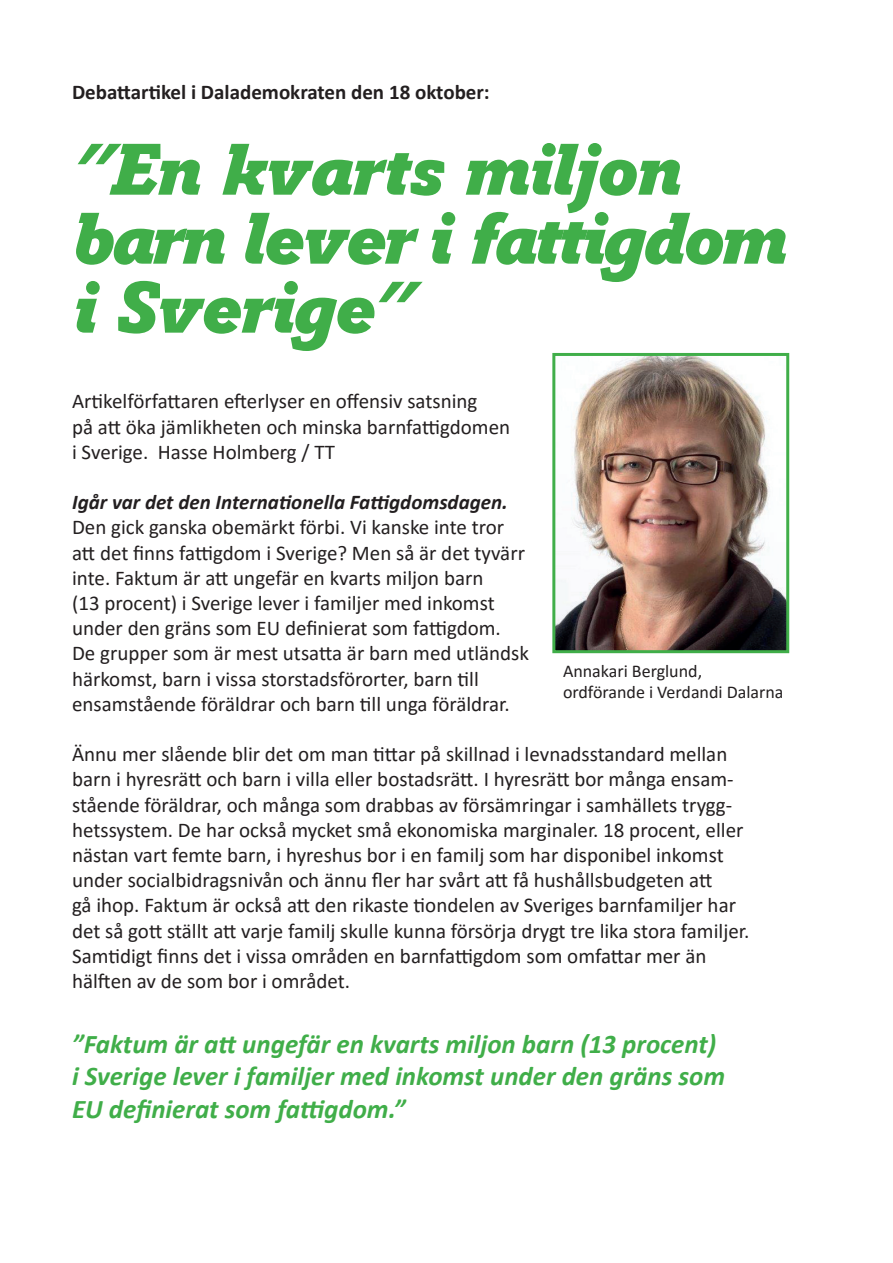
<style>
.page{position:relative;width:893px;height:1263px;background:#fff}
.page>*{position:absolute;margin:0;border:0;box-sizing:border-box;transform-origin:0 0}
.t1{font:italic 700 72px/69px "Osiris BQ";letter-spacing:-.01em;color:#40ae49}
.t2{font:italic 700 27px/32.4px "Calibri";color:#40ae49}
.t3{font:21px/25.2px "Calibri";color:#231f20}
.t4{font:italic 700 21px "Calibri";color:#231f20}
.t5{font:700 21px "Calibri";color:#231f20}
.t6{font:18px/20.7px "Calibri";color:#231f20}
</style>
<div class="page">
<img style="left:556px;top:357px;width:229px;height:292px">
<div style="left:552px;top:353px;width:237px;height:300px;border:3px solid #40ae49"></div>
<p class="t5" style="left:72px;top:77px;width:419px">Debattartikel i Dalademokraten den 18 oktober:</p>
<h1 class="t1" style="left:72px;top:135px;width:715px">”En kvarts miljon barn lever i fattigdom i Sverige”</h1>
<p class="t3" style="left:72px;top:388px;width:440px">Artikelförfattaren efterlyser en offensiv satsning<br>på att öka jämlikheten och minska barnfattigdomen i Sverige. Hasse Holmberg / TT</p>
<p class="t4" style="left:72px;top:487px;width:437px">Igår var det den Internationella Fattigdomsdagen.</p>
<p class="t3" style="left:72px;top:514px;width:458px">Den gick ganska obemärkt förbi. Vi kanske inte tror att det finns fattigdom i Sverige? Men så är det tyvärr inte. Faktum är att ungefär en kvarts miljon barn<br>(13 procent) i Sverige lever i familjer med inkomst under den gräns som EU definierat som fattigdom.<br>De grupper som är mest utsatta är barn med utländsk härkomst, barn i vissa storstadsförorter, barn till ensamstående föräldrar och barn till unga föräldrar.</p>
<p class="t3" style="left:72px;top:741px;width:679px">Ännu mer slående blir det om man tittar på skillnad i levnadsstandard mellan barn i hyresrätt och barn i villa eller bostadsrätt. I hyresrätt bor många ensam&shy;stående föräldrar, och många som drabbas av försämringar i samhällets trygg&shy;hetssystem. De har också mycket små ekonomiska marginaler. 18 procent, eller nästan vart femte barn, i hyreshus bor i en familj som har disponibel inkomst under socialbidragsnivån och ännu fler har svårt att få hushållsbudgeten att<br>gå ihop. Faktum är också att den rikaste tiondelen av Sveriges barnfamiljer har det så gott ställt att varje familj skulle kunna försörja drygt tre lika stora familjer.<br>Samtidigt finns det i vissa områden en barnfattigdom som omfattar mer än hälften av de som bor i området.</p>
<p class="t6" style="left:563px;top:660px;width:222px">Annakari Berglund, ordförande i Verdandi Dalarna</p>
<p class="t2" style="left:72px;top:1027px;width:654px">”Faktum är att ungefär en kvarts miljon barn (13 procent) i Sverige lever i familjer med inkomst under den gräns som<br>EU definierat som fattigdom.”</p>
</div>
